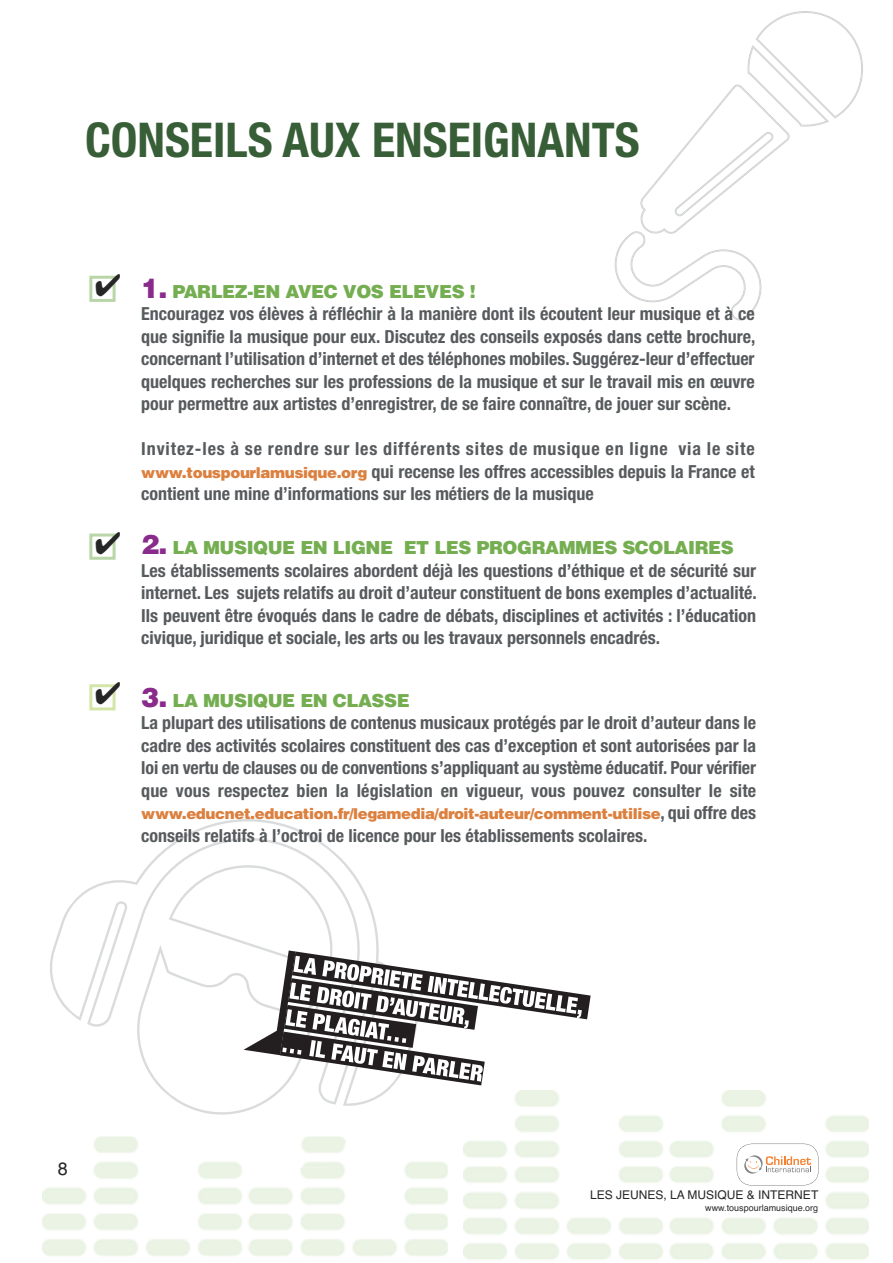
<style>
.page{position:relative;width:893px;height:1263px;background:#fff}
.page>*{position:absolute;margin:0;border:0;box-sizing:border-box;transform-origin:0 0}
.t1{font:700 condensed 48px "Helvetica Neue";color:#385e37}
.t2{font:700 condensed 18px/22.5px "Helvetica Neue";color:#575b5d;text-align:justify}
.t3{font:900 18px "Helvetica";letter-spacing:-.025em;color:#75ae51}
.t4{font:18px "Helvetica";color:#272627}
.t5{font:900 15px "Helvetica";letter-spacing:-.025em;color:#dc803f}
.t6{font:12px "Helvetica";color:#272627}
.t7{font:9px "Helvetica";color:#272627}
.s1{font-size:27px;color:#8a2b8b}
.s2{font-family:"Helvetica";font-weight:900;font-stretch:normal;font-size:15px;color:#dc803f}
.s3{font-family:"Helvetica Neue";font-weight:700;font-stretch:condensed;font-size:18px;color:#575b5d}
</style>
<div class="page">
<svg style="left:50px;top:819px;width:293px;height:208px"></svg>
<svg style="left:615px;top:11px;width:248px;height:309px"></svg>
<img style="left:42px;top:1136px;width:406px;height:120px">
<img style="left:217px;top:1136px;width:134px;height:31px">
<img style="left:463px;top:1090px;width:406px;height:170px">
<div style="left:720px;top:1140px;width:102px;height:49px;background:#fff"></div>
<svg style="left:737px;top:1144px;width:81px;height:41px"></svg>
<div style="left:566px;top:1186px;width:252px;height:31px;background:#fff"></div>
<div style="left:89px;top:276px;width:27px;height:26px;border:3px solid #bad6a8"></div>
<div style="left:89px;top:533px;width:27px;height:27px;border:3px solid #bad6a8"></div>
<div style="left:89px;top:684px;width:27px;height:26px;border:3px solid #d4e5a9"></div>
<svg style="left:130px;top:860px;width:486px;height:261px"></svg>
<svg style="left:96px;top:275px;width:20px;height:21px"></svg>
<svg style="left:96px;top:533px;width:20px;height:21px"></svg>
<svg style="left:96px;top:684px;width:20px;height:21px"></svg>
<h1 class="t1" style="left:85px;top:122px;width:556px">CONSEILS AUX ENSEIGNANTS</h1>
<p class="t3" style="left:141px;top:285px;width:336px"><span class="s1">1.</span> PARLEZ-EN AVEC VOS ELEVES !</p>
<p class="t2" style="left:141px;top:304px;width:615px">Encouragez vos élèves à réfléchir à la manière dont ils écoutent leur musique et à ce que signifie la musique pour eux. Discutez des conseils exposés dans cette brochure, concernant l’utilisation d’internet et des téléphones mobiles. Suggérez-leur d’effectuer quelques recherches sur les professions de la musique et sur le travail mis en œuvre pour permettre aux artistes d’enregistrer, de se faire connaître, de jouer sur scène.</p>
<p class="t2" style="left:141px;top:439px;width:615px">Invitez-les à se rendre sur les différents sites de musique en ligne via le site <span class="s2">www.touspourlamusique.org</span> qui recense les offres accessibles depuis la France et contient une mine d’informations sur les métiers de la musique</p>
<p class="t3" style="left:141px;top:541px;width:594px"><span class="s1">2.</span> LA MUSIQUE EN LIGNE ET LES PROGRAMMES SCOLAIRES</p>
<p class="t2" style="left:141px;top:561px;width:617px">Les établissements scolaires abordent déjà les questions d’éthique et de sécurité sur internet. Les sujets relatifs au droit d’auteur constituent de bons exemples d’actualité.<br>Ils peuvent être évoqués dans le cadre de débats, disciplines et activités : l’éducation civique, juridique et sociale, les arts ou les travaux personnels encadrés.</p>
<p class="t3" style="left:141px;top:694px;width:270px"><span class="s1">3.</span> LA MUSIQUE EN CLASSE</p>
<p class="t2" style="left:141px;top:713px;width:616px">La plupart des utilisations de contenus musicaux protégés par le droit d’auteur dans le cadre des activités scolaires constituent des cas d’exception et sont autorisées par la loi en vertu de clauses ou de conventions s’appliquant au système éducatif. Pour vérifier que vous respectez bien la législation en vigueur, vous pouvez consulter le site</p>
<p class="t5" style="left:141px;top:809px;width:616px">www.educnet.education.fr/legamedia/droit-auteur/comment-utilise<span class="s3">, qui offre des</span></p>
<p class="t2" style="left:141px;top:826px;width:508px">conseils relatifs à l’octroi de licence pour les établissements scolaires.</p>
<p class="t4" style="left:58px;top:1162px;width:12px">8</p>
<p class="t6" style="left:590px;top:1190px;width:230px">LES JEUNES, LA MUSIQUE &amp; INTERNET</p>
<p class="t7" style="left:705px;top:1205px;width:115px">www.touspourlamusique.org</p>
</div>
